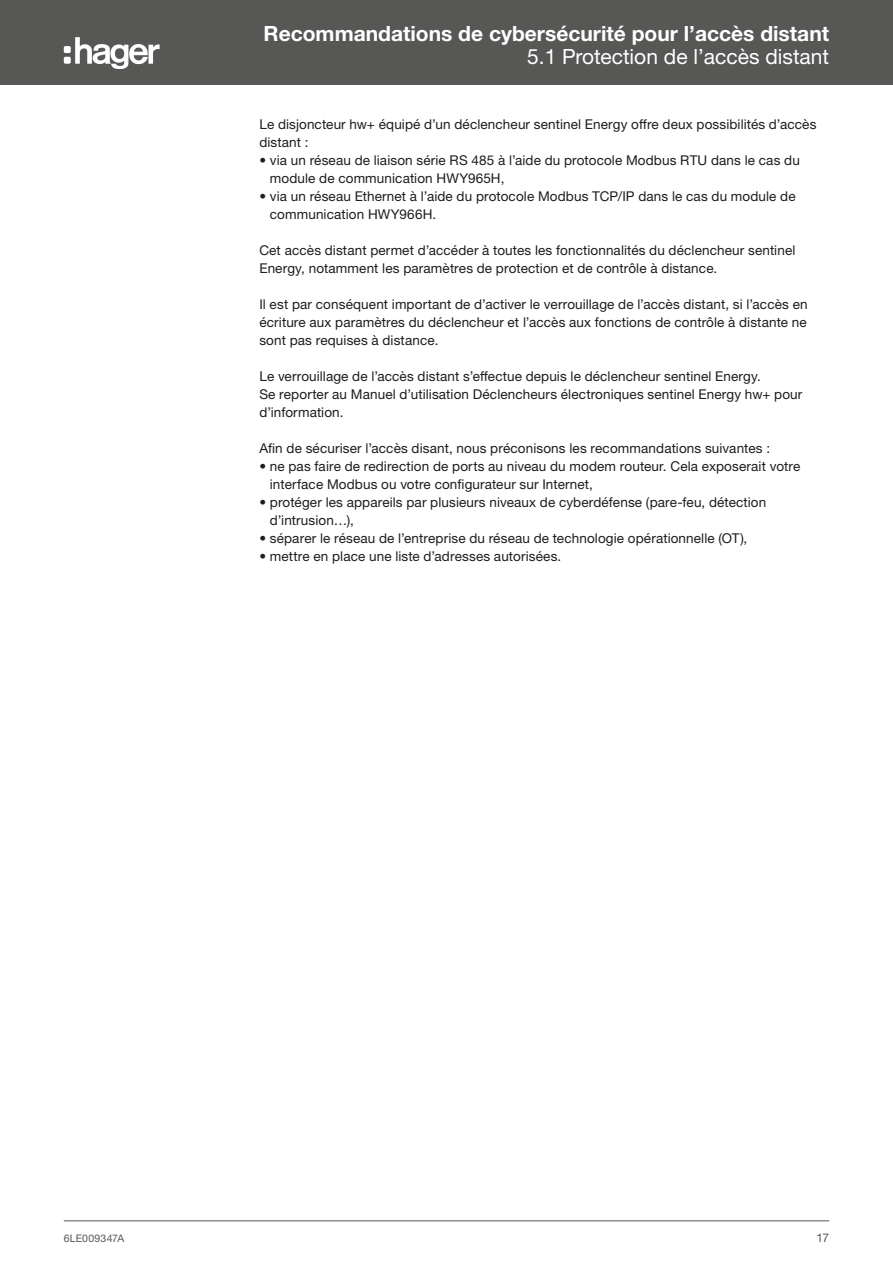
<style>
.page{position:relative;width:893px;height:1263px;background:#fff}
.page>*{position:absolute;margin:0;border:0;box-sizing:border-box;transform-origin:0 0}
.t1{font:700 21px "Helvetica Neue LTW1 G";color:#fff}
.t2{font:21px "Helvetica Neue LTW1 G";color:#fff}
.Texte_courant{font:13.5px/18px "Helvetica Neue LTW1 G";letter-spacing:.01em;color:#1d1d1b}
.t3{font:12px "Helvetica Neue LTW1 G";color:#575756}
.t4{font:10.5px "Helvetica Neue LTW1 G";letter-spacing:.02em;color:#575756}
</style>
<div class="page">
<hr style="left:64px;top:1220px;width:765px;height:1px;background:#575756">
<div style="left:0;top:0;width:893px;height:85px;background:#575756"></div>
<svg style="left:75px;top:37px;width:85px;height:32px"></svg>
<div style="left:64px;top:46px;width:7px;height:7px;background:#fff;border-radius:2px"></div>
<div style="left:64px;top:57px;width:7px;height:7px;background:#fff;border-radius:2px"></div>
<h1 class="t1" style="left:264px;top:21px;width:567px">Recommandations de cybersécurité pour l’accès distant</h1>
<h1 class="t2" style="left:527px;top:43px;width:303px">5.1 Protection de l’accès distant</h1>
<p class="Texte_courant" style="left:259px;top:115px;width:559px">Le disjoncteur hw+ équipé d’un déclencheur sentinel Energy offre deux possibilités d’accès distant :</p>
<p class="Texte_courant" style="left:270px;top:151px;width:531px;text-indent:-11px">• via un réseau de liaison série RS 485 à l’aide du protocole Modbus RTU dans le cas du module de communication HWY965H,</p>
<p class="Texte_courant" style="left:270px;top:187px;width:527px;text-indent:-11px">• via un réseau Ethernet à l’aide du protocole Modbus TCP/IP dans le cas du module de communication HWY966H.</p>
<p class="Texte_courant" style="left:259px;top:241px;width:537px">Cet accès distant permet d’accéder à toutes les fonctionnalités du déclencheur sentinel<br>Energy, notamment les paramètres de protection et de contrôle à distance.</p>
<p class="Texte_courant" style="left:259px;top:295px;width:550px;text-align:justify">Il est par conséquent important de d’activer le verrouillage de l’accès distant, si l’accès en écriture aux paramètres du déclencheur et l’accès aux fonctions de contrôle à distante ne sont pas requises à distance.</p>
<p class="Texte_courant" style="left:259px;top:367px;width:503px">Le verrouillage de l’accès distant s’effectue depuis le déclencheur sentinel Energy.</p>
<p class="Texte_courant" style="left:259px;top:385px;width:544px">Se reporter au Manuel d’utilisation Déclencheurs électroniques sentinel Energy hw+ pour d’information.</p>
<p class="Texte_courant" style="left:259px;top:439px;width:512px">Afin de sécuriser l’accès disant, nous préconisons les recommandations suivantes :</p>
<p class="Texte_courant" style="left:270px;top:457px;width:532px;text-indent:-11px">• ne pas faire de redirection de ports au niveau du modem routeur. Cela exposerait votre interface Modbus ou votre configurateur sur Internet,</p>
<p class="Texte_courant" style="left:270px;top:493px;width:498px;text-indent:-11px">• protéger les appareils par plusieurs niveaux de cyberdéfense (pare-feu, détection d’intrusion…),</p>
<p class="Texte_courant" style="left:259px;top:529px;width:489px">• séparer le réseau de l’entreprise du réseau de technologie opérationnelle (OT),</p>
<p class="Texte_courant" style="left:259px;top:547px;width:303px">• mettre en place une liste d’adresses autorisées.</p>
<p class="t4" style="left:64px;top:1232px;width:62px">6LE009347A</p>
<p class="t3" style="left:817px;top:1230px;width:14px">17</p>
</div>
